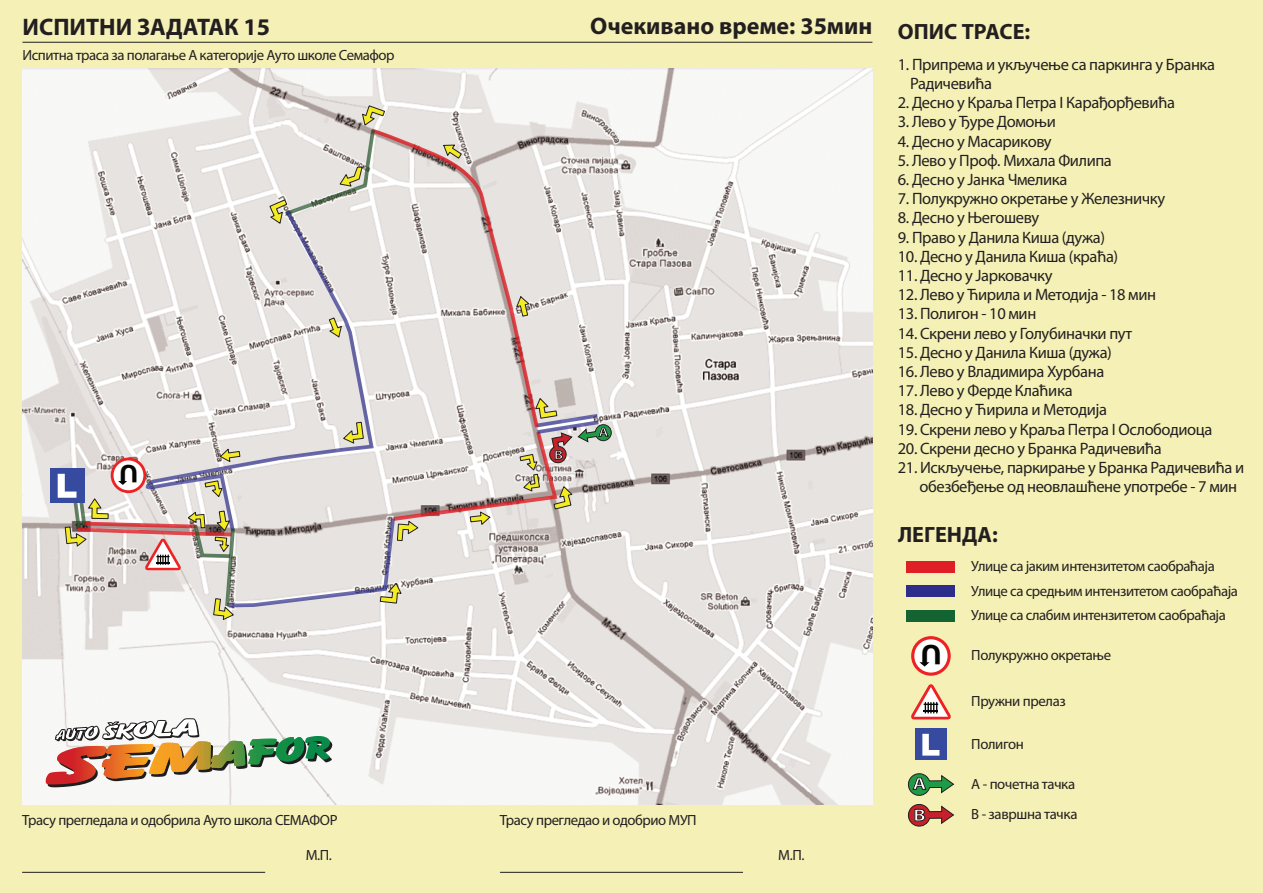
<style>
.page{position:relative;width:1263px;height:893px;background:#f5f1b6}
.page>*{position:absolute;margin:0;border:0;box-sizing:border-box;transform-origin:0 0}
.t1{font:700 24px "Myriad Pro";color:#231f20}
.t2{font:700 22.2px "Myriad Pro";color:#231f20}
.t3{font:700 semi-expanded 17.1px/31.5px "Myriad Pro";color:#fff;scale:1.09 1}
.t4{font:16.5px/19.2px "Myriad Pro";letter-spacing:-.025em;color:#231f20}
.t5{font:14.85px/24.5px "Myriad Pro";letter-spacing:-.03em;color:#231f20}
.t6{font:700 semi-expanded 12.6px "Myriad Pro";color:#fff;scale:1.09 1}
</style>
<div class="page">
<svg style="left:911px;top:684px;width:40px;height:35px"></svg>
<div style="left:915px;top:729px;width:31px;height:31px;background:#364a9f"></div>
<svg style="left:922px;top:734px;width:17px;height:22px"></svg>
<div style="left:906px;top:561px;width:49px;height:12px;background:#df1f25"></div>
<div style="left:906px;top:585px;width:49px;height:12px;background:#2d2e8c"></div>
<div style="left:906px;top:610px;width:49px;height:11px;background:#136333"></div>
<hr style="left:22px;top:872px;width:243px;height:1px;background:#201d1e">
<hr style="left:22px;top:42px;width:850px;height:1px;background:#201d1e">
<hr style="left:500px;top:872px;width:243px;height:1px;background:#201d1e">
<img style="left:22px;top:69px;width:851px;height:735px">
<svg style="left:48px;top:716px;width:284px;height:71px;background:#c8bba5"></svg>
<svg style="left:908px;top:773px;width:47px;height:23px"></svg>
<svg style="left:908px;top:804px;width:46px;height:23px"></svg>
<div style="left:50px;top:468px;width:34px;height:35px;background:#364a9f"></div>
<svg style="left:374px;top:129px;width:165px;height:268px;background:#e1d9d6"></svg>
<svg style="left:269px;top:105px;width:116px;height:120px;background:#dbd7d0"></svg>
<svg style="left:146px;top:210px;width:228px;height:187px;background:#e1dddc"></svg>
<svg style="left:911px;top:636px;width:40px;height:40px"></svg>
<svg style="left:58px;top:397px;width:553px;height:223px;background:#dbd3d1"></svg>
<h1 class="t1" style="left:22px;top:11px;width:249px">ИСПИТНИ ЗАДАТАК 15</h1>
<h1 class="t1" style="left:590px;top:10px;width:442px">Очекивано време: 35мин <sub>ОПИС</sub> <sub>ТРАСЕ:</sub></h1>
<p class="t5" style="left:22px;top:42px;width:374px">Испитна траса за полагање А категорије Aуто школе Семафор</p>
<p class="t5" style="left:22px;top:808px;width:317px">Трасу прегледала и одобрила Ауто школа СЕМАФОР</p>
<p class="t6" style="left:554px;top:447px;width:10px">B</p>
<p class="t5" style="left:500px;top:808px;width:198px">Трасу прегледао и одобрио МУП</p>
<p class="t5" style="left:306px;top:843px;width:28px">М.П.</p>
<p class="t5" style="left:778px;top:843px;width:28px">М.П.</p>
<p class="t4" style="left:910px;top:54px;width:306px;text-indent:-12px">1. Припрема и укључење са паркинга у Бранка<br>Радичевића</p>
<p class="t4" style="left:898px;top:93px;width:279px">2. Десно у Краља Петра I Карађорђевића</p>
<p class="t4" style="left:898px;top:112px;width:159px">3. Лево у Ђуре Домоњи</p>
<p class="t4" style="left:898px;top:131px;width:155px">4. Десно у Масарикову</p>
<p class="t4" style="left:898px;top:150px;width:215px">5. Лево у Проф. Михала Филипа</p>
<p class="t4" style="left:898px;top:170px;width:171px">6. Десно у Јанка Чмелика</p>
<p class="t4" style="left:898px;top:189px;width:269px">7. Полукружно окретање у Железничку</p>
<p class="t4" style="left:898px;top:208px;width:143px">8. Десно у Његошеву</p>
<p class="t4" style="left:898px;top:227px;width:209px">9. Право у Данила Киша (дужа)</p>
<p class="t4" style="left:898px;top:246px;width:222px">10. Десно у Данила Киша (краћа)</p>
<p class="t4" style="left:898px;top:266px;width:156px">11. Десно у Јарковачку</p>
<p class="t4" style="left:898px;top:285px;width:260px">12. Лево у Ћирила и Методија - 18 мин</p>
<p class="t4" style="left:898px;top:304px;width:140px">13. Полигон - 10 мин</p>
<p class="t4" style="left:898px;top:323px;width:236px">14. Скрени лево у Голубиначки пут</p>
<p class="t4" style="left:898px;top:342px;width:215px">15. Десно у Данила Киша (дужа)</p>
<p class="t4" style="left:898px;top:362px;width:208px">16. Лево у Владимира Хурбана</p>
<p class="t4" style="left:898px;top:381px;width:176px">17. Лево у Ферде Клаћика</p>
<p class="t4" style="left:898px;top:400px;width:211px">18. Десно у Ћирила и Методија</p>
<p class="t4" style="left:898px;top:419px;width:316px">19. Скрени лево у Краља Петра I Ослободиоца</p>
<p class="t4" style="left:898px;top:438px;width:265px">20. Скрени десно у Бранка Радичевића</p>
<p class="t4" style="left:919px;top:458px;width:326px;text-indent:-22px">21. Искључење, паркирање у Бранка Радичевића и обезбеђење од неовлашћене употребе - 7 мин</p>
<h2 class="t2" style="left:898px;top:520px;width:101px">ЛЕГЕНДА:</h2>
<p class="t5" style="left:971px;top:553px;width:245px">Улице са јаким интензитетом саобраћаја</p>
<p class="t5" style="left:971px;top:578px;width:268px">Улице са средњим интензитетом саобраћаја<br>Улице са слабим интензитетом саобраћаја</p>
<p class="t3" style="left:913px;top:767px;width:14px">A<br>B</p>
<p class="t5" style="left:971px;top:643px;width:141px">Полукружно окретање</p>
<p class="t5" style="left:971px;top:689px;width:96px">Пружни прелаз</p>
<p class="t5" style="left:971px;top:732px;width:54px">Полигон</p>
<p class="t5" style="left:971px;top:769px;width:108px;line-height:29.5px">А - почетна тачка<br>B - завршна тачка</p>
</div>
